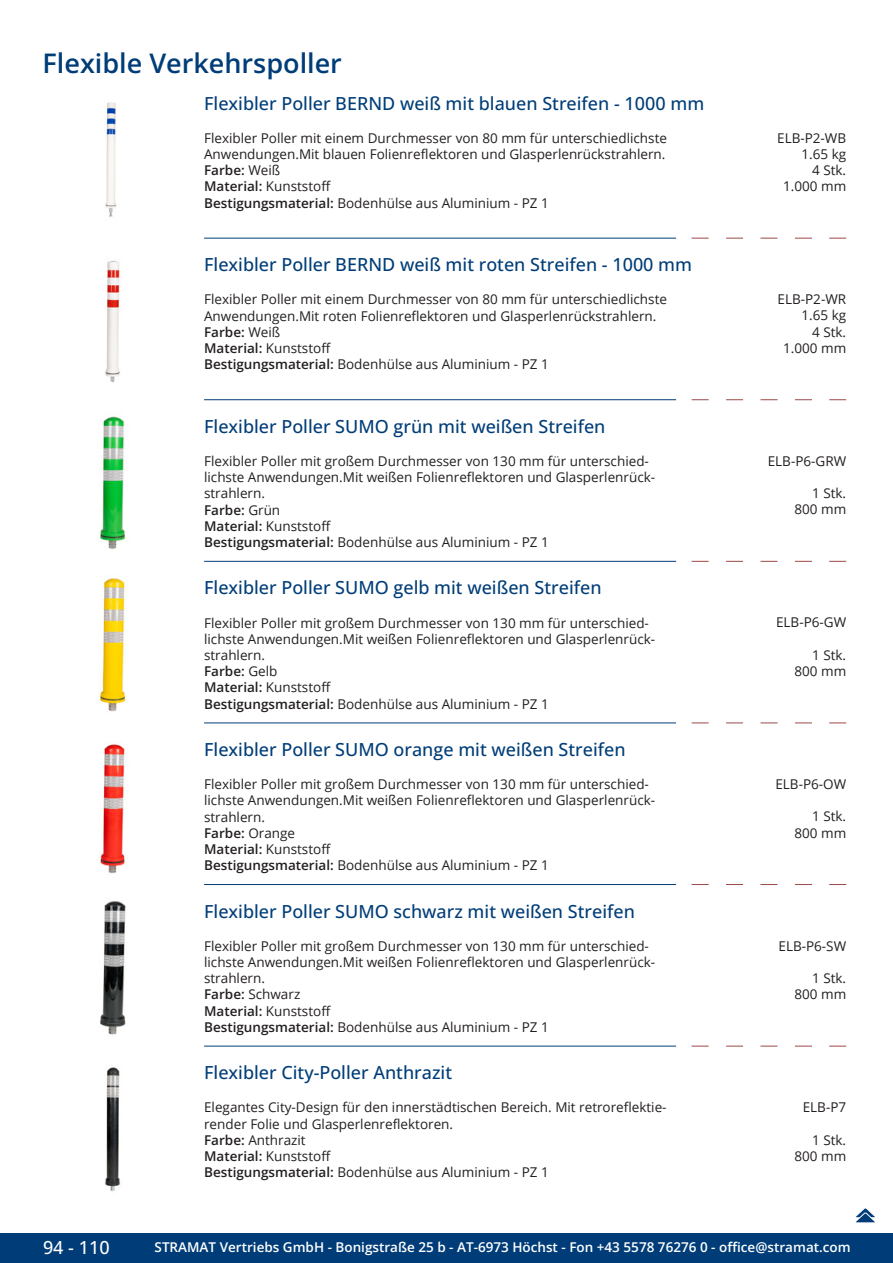
<style>
.page{position:relative;width:893px;height:1263px;background:#fff}
.page>*{position:absolute;margin:0;border:0;box-sizing:border-box;transform-origin:0 0}
.GruppeName{font:600 27px "Open Sans";color:#003d78}
.ArtikelName{font:500 18px "Open Sans";color:#003d78}
.t1{font:500 18px "Open Sans";color:#fff}
.Beschreibung{font:13.5px/16.2px "Open Sans";color:#231f20}
.ArtikelNummer{font:13.5px "Open Sans";color:#231f20}
.t2{font:600 13.5px "Open Sans";color:#fff}
.s1{font-weight:600}
</style>
<div class="page">
<div style="left:0;top:1233px;width:893px;height:30px;background:#003d78"></div>
<img style="left:105px;top:102px;width:12px;height:115px">
<img style="left:105px;top:260px;width:15px;height:122px">
<svg style="left:692px;top:238px;width:17px;height:1px"></svg>
<svg style="left:726px;top:238px;width:17px;height:1px"></svg>
<svg style="left:760px;top:238px;width:17px;height:1px"></svg>
<svg style="left:795px;top:238px;width:17px;height:1px"></svg>
<svg style="left:829px;top:238px;width:17px;height:1px"></svg>
<hr style="left:204px;top:238px;width:472px;height:1px;background:#003d78">
<img style="left:100px;top:416px;width:26px;height:133px">
<svg style="left:692px;top:399px;width:17px;height:1px"></svg>
<svg style="left:726px;top:399px;width:17px;height:1px"></svg>
<svg style="left:760px;top:399px;width:17px;height:1px"></svg>
<svg style="left:795px;top:399px;width:17px;height:1px"></svg>
<svg style="left:829px;top:399px;width:17px;height:1px"></svg>
<hr style="left:204px;top:399px;width:472px;height:1px;background:#003d78">
<img style="left:100px;top:578px;width:26px;height:134px">
<svg style="left:692px;top:561px;width:17px;height:1px"></svg>
<svg style="left:726px;top:561px;width:17px;height:1px"></svg>
<svg style="left:760px;top:561px;width:17px;height:1px"></svg>
<svg style="left:795px;top:561px;width:17px;height:1px"></svg>
<svg style="left:829px;top:561px;width:17px;height:1px"></svg>
<hr style="left:204px;top:561px;width:472px;height:1px;background:#003d78">
<img style="left:100px;top:744px;width:25px;height:130px">
<svg style="left:692px;top:723px;width:17px;height:1px"></svg>
<svg style="left:726px;top:723px;width:17px;height:1px"></svg>
<svg style="left:760px;top:723px;width:17px;height:1px"></svg>
<svg style="left:795px;top:723px;width:17px;height:1px"></svg>
<svg style="left:829px;top:723px;width:17px;height:1px"></svg>
<hr style="left:204px;top:723px;width:472px;height:1px;background:#003d78">
<img style="left:100px;top:901px;width:26px;height:134px">
<svg style="left:692px;top:884px;width:17px;height:1px"></svg>
<svg style="left:726px;top:884px;width:17px;height:1px"></svg>
<svg style="left:760px;top:884px;width:17px;height:1px"></svg>
<svg style="left:795px;top:884px;width:17px;height:1px"></svg>
<svg style="left:829px;top:884px;width:17px;height:1px"></svg>
<hr style="left:204px;top:884px;width:472px;height:1px;background:#003d78">
<img style="left:105px;top:1067px;width:16px;height:125px">
<svg style="left:692px;top:1046px;width:17px;height:1px"></svg>
<svg style="left:726px;top:1046px;width:17px;height:1px"></svg>
<svg style="left:760px;top:1046px;width:17px;height:1px"></svg>
<svg style="left:795px;top:1046px;width:17px;height:1px"></svg>
<svg style="left:829px;top:1046px;width:17px;height:1px"></svg>
<hr style="left:204px;top:1046px;width:472px;height:1px;background:#003d78">
<svg style="left:855px;top:1208px;width:21px;height:15px"></svg>
<p class="GruppeName" style="left:43px;top:44px;width:301px">Flexible Verkehrspoller</p>
<p class="ArtikelName" style="left:204px;top:91px;width:502px">Flexibler Poller BERND weiß mit blauen Streifen - 1000 mm</p>
<p class="Beschreibung" style="left:204px;top:129px;width:464px">Flexibler Poller mit einem Durchmesser von 80 mm für unterschiedlichste Anwendungen.Mit blauen Folienreflektoren und Glasperlenrückstrahlern.<br><span class="s1">Farbe:</span> Weiß<br><span class="s1">Material:</span> Kunststoff<br><span class="s1">Bestigungsmaterial:</span> Bodenhülse aus Aluminium - PZ 1</p>
<p class="ArtikelNummer" style="left:777px;top:128px;width:71px">ELB-P2-WB</p>
<p class="ArtikelNummer" style="left:801px;top:145px;width:46px">1.65 kg</p>
<p class="ArtikelNummer" style="left:812px;top:161px;width:36px">4 Stk.</p>
<p class="ArtikelNummer" style="left:783px;top:177px;width:65px">1.000 mm</p>
<p class="ArtikelName" style="left:204px;top:252px;width:489px">Flexibler Poller BERND weiß mit roten Streifen - 1000 mm</p>
<p class="Beschreibung" style="left:204px;top:291px;width:464px">Flexibler Poller mit einem Durchmesser von 80 mm für unterschiedlichste Anwendungen.Mit roten Folienreflektoren und Glasperlenrückstrahlern.<br><span class="s1">Farbe:</span> Weiß<br><span class="s1">Material:</span> Kunststoff<br><span class="s1">Bestigungsmaterial:</span> Bodenhülse aus Aluminium - PZ 1</p>
<p class="ArtikelNummer" style="left:778px;top:290px;width:70px">ELB-P2-WR</p>
<p class="ArtikelNummer" style="left:801px;top:306px;width:46px">1.65 kg</p>
<p class="ArtikelNummer" style="left:812px;top:322px;width:36px">4 Stk.</p>
<p class="ArtikelNummer" style="left:783px;top:339px;width:65px">1.000 mm</p>
<p class="ArtikelName" style="left:204px;top:414px;width:403px">Flexibler Poller SUMO grün mit weißen Streifen</p>
<p class="Beschreibung" style="left:204px;top:453px;width:451px">Flexibler Poller mit großem Durchmesser von 130 mm für unterschied&shy;lichste Anwendungen.Mit weißen Folienreflektoren und Glasperlenrück&shy;strahlern.<br><span class="s1">Farbe:</span> Grün<br><span class="s1">Material:</span> Kunststoff<br><span class="s1">Bestigungsmaterial:</span> Bodenhülse aus Aluminium - PZ 1</p>
<p class="ArtikelNummer" style="left:768px;top:452px;width:80px">ELB-P6-GRW</p>
<p class="ArtikelNummer" style="left:812px;top:484px;width:36px">1 Stk.</p>
<p class="ArtikelNummer" style="left:794px;top:500px;width:53px">800 mm</p>
<p class="ArtikelName" style="left:204px;top:575px;width:399px">Flexibler Poller SUMO gelb mit weißen Streifen</p>
<p class="Beschreibung" style="left:204px;top:614px;width:451px">Flexibler Poller mit großem Durchmesser von 130 mm für unterschied&shy;lichste Anwendungen.Mit weißen Folienreflektoren und Glasperlenrück&shy;strahlern.<br><span class="s1">Farbe:</span> Gelb<br><span class="s1">Material:</span> Kunststoff<br><span class="s1">Bestigungsmaterial:</span> Bodenhülse aus Aluminium - PZ 1</p>
<p class="ArtikelNummer" style="left:776px;top:613px;width:72px">ELB-P6-GW</p>
<p class="ArtikelNummer" style="left:812px;top:646px;width:36px">1 Stk.</p>
<p class="ArtikelNummer" style="left:794px;top:662px;width:53px">800 mm</p>
<p class="ArtikelName" style="left:204px;top:737px;width:423px">Flexibler Poller SUMO orange mit weißen Streifen</p>
<p class="Beschreibung" style="left:204px;top:776px;width:451px">Flexibler Poller mit großem Durchmesser von 130 mm für unterschied&shy;lichste Anwendungen.Mit weißen Folienreflektoren und Glasperlenrück&shy;strahlern.<br><span class="s1">Farbe:</span> Orange<br><span class="s1">Material:</span> Kunststoff<br><span class="s1">Bestigungsmaterial:</span> Bodenhülse aus Aluminium - PZ 1</p>
<p class="ArtikelNummer" style="left:775px;top:775px;width:72px">ELB-P6-OW</p>
<p class="ArtikelNummer" style="left:812px;top:807px;width:36px">1 Stk.</p>
<p class="ArtikelNummer" style="left:794px;top:823px;width:53px">800 mm</p>
<p class="ArtikelName" style="left:204px;top:899px;width:432px">Flexibler Poller SUMO schwarz mit weißen Streifen</p>
<p class="Beschreibung" style="left:204px;top:937px;width:451px">Flexibler Poller mit großem Durchmesser von 130 mm für unterschied&shy;lichste Anwendungen.Mit weißen Folienreflektoren und Glasperlenrück&shy;strahlern.<br><span class="s1">Farbe:</span> Schwarz<br><span class="s1">Material:</span> Kunststoff<br><span class="s1">Bestigungsmaterial:</span> Bodenhülse aus Aluminium - PZ 1</p>
<p class="ArtikelNummer" style="left:778px;top:936px;width:69px">ELB-P6-SW</p>
<p class="ArtikelNummer" style="left:812px;top:969px;width:36px">1 Stk.</p>
<p class="ArtikelNummer" style="left:794px;top:985px;width:53px">800 mm</p>
<p class="ArtikelName" style="left:204px;top:1060px;width:250px">Flexibler City-Poller Anthrazit</p>
<p class="Beschreibung" style="left:204px;top:1099px;width:463px">Elegantes City-Design für den innerstädtischen Bereich. Mit retroreflektie&shy;render Folie und Glasperlenreflektoren.<br><span class="s1">Farbe:</span> Anthrazit<br><span class="s1">Material:</span> Kunststoff<br><span class="s1">Bestigungsmaterial:</span> Bodenhülse aus Aluminium - PZ 1</p>
<p class="ArtikelNummer" style="left:803px;top:1098px;width:45px">ELB-P7</p>
<p class="ArtikelNummer" style="left:812px;top:1130px;width:36px">1 Stk.</p>
<p class="ArtikelNummer" style="left:794px;top:1147px;width:53px">800 mm</p>
<h2 class="t1" style="left:43px;top:1234px;width:68px">94 - 110</h2>
<p class="t2" style="left:155px;top:1238px;width:698px">STRAMAT Vertriebs GmbH - Bonigstraße 25 b - AT-6973 Höchst - Fon +43 5578 76276 0 - office@stramat.com</p>
</div>
